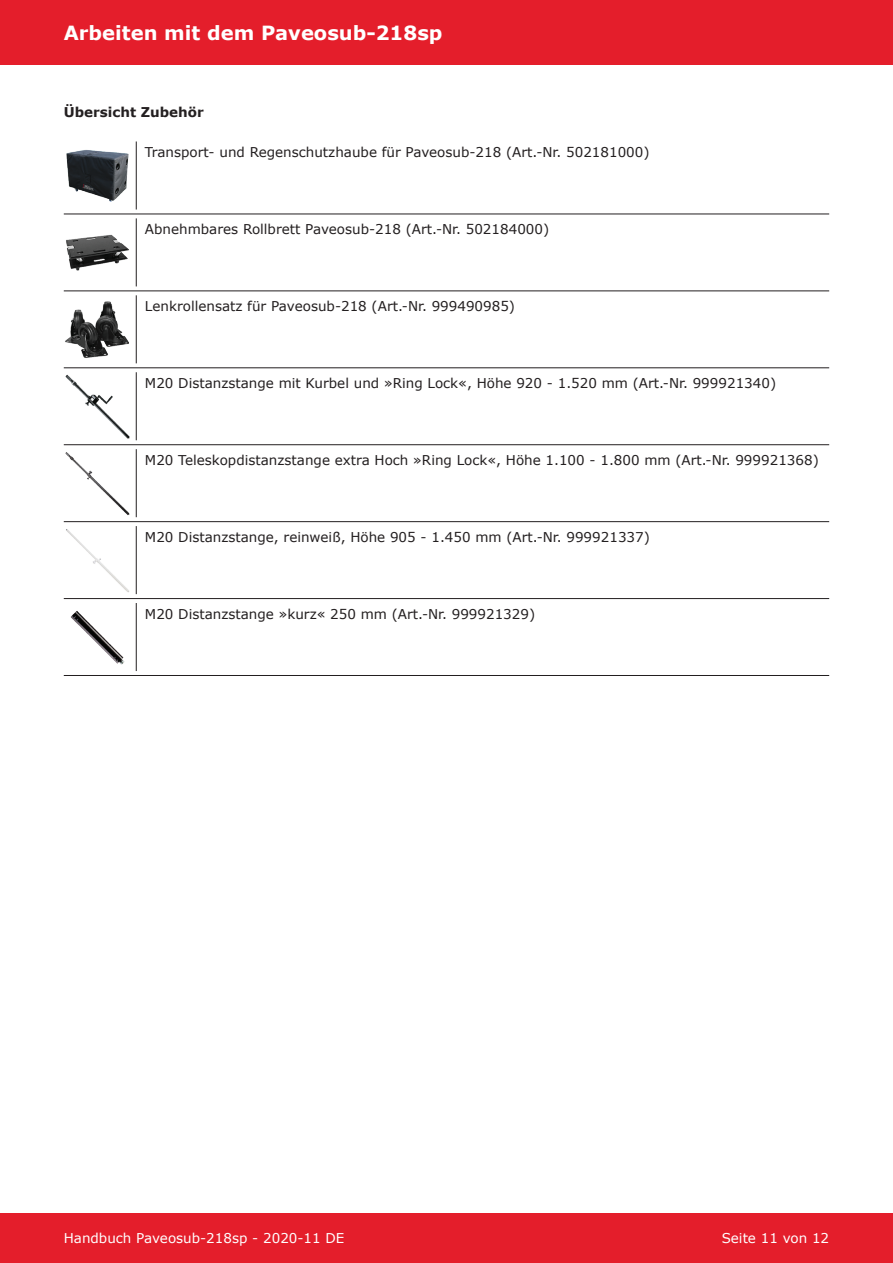
<style>
.page{position:relative;width:893px;height:1263px;background:#fff}
.page>*{position:absolute;margin:0;border:0;box-sizing:border-box;transform-origin:0 0}
.t1{font:700 19.5px "Verdana";color:#fff}
.t2{font:13.5px "Verdana";color:#231f20}
.t3{font:13.5px "Verdana";color:#fff}
.t4{font:700 13.5px "Verdana";color:#231f20}
</style>
<div class="page">
<div style="left:0;top:0;width:893px;height:64px;background:#e41e2b"></div>
<div style="left:0;top:1212px;width:893px;height:51px;background:#e41e2b"></div>
<img style="left:66px;top:150px;width:63px;height:52px">
<hr style="left:64px;top:214px;width:765px;height:1px;background:#231f20">
<hr style="left:136px;top:141px;width:1px;height:69px;background:#231f20">
<img style="left:66px;top:234px;width:63px;height:37px">
<hr style="left:64px;top:291px;width:765px;height:1px;background:#231f20">
<hr style="left:136px;top:218px;width:1px;height:68px;background:#231f20">
<img style="left:65px;top:374px;width:65px;height:65px">
<hr style="left:64px;top:444px;width:765px;height:1px;background:#231f20">
<hr style="left:136px;top:372px;width:1px;height:68px;background:#231f20">
<img style="left:65px;top:452px;width:65px;height:63px">
<hr style="left:64px;top:521px;width:765px;height:1px;background:#231f20">
<hr style="left:136px;top:449px;width:1px;height:68px;background:#231f20">
<img style="left:66px;top:529px;width:63px;height:64px">
<hr style="left:64px;top:598px;width:765px;height:1px;background:#231f20">
<hr style="left:136px;top:526px;width:1px;height:68px;background:#231f20">
<img style="left:70px;top:611px;width:55px;height:54px">
<hr style="left:64px;top:675px;width:765px;height:1px;background:#231f20">
<hr style="left:136px;top:603px;width:1px;height:68px;background:#231f20">
<img style="left:65px;top:301px;width:64px;height:57px">
<hr style="left:64px;top:368px;width:765px;height:1px;background:#231f20">
<hr style="left:136px;top:295px;width:1px;height:68px;background:#231f20">
<h1 class="t1" style="left:64px;top:20px;width:380px">Arbeiten mit dem Paveosub-218sp</h1>
<p class="t4" style="left:64px;top:102px;width:141px">Übersicht Zubehör</p>
<p class="t2" style="left:145px;top:143px;width:506px">Transport- und Regenschutzhaube für Paveosub-218 (Art.-Nr. 502181000)</p>
<p class="t2" style="left:145px;top:220px;width:406px">Abnehmbares Rollbrett Paveosub-218 (Art.-Nr. 502184000)</p>
<p class="t2" style="left:145px;top:297px;width:372px">Lenkrollensatz für Paveosub-218 (Art.-Nr. 999490985)</p>
<p class="t2" style="left:145px;top:374px;width:633px">M20 Distanzstange mit Kurbel und »Ring Lock«, Höhe 920 - 1.520 mm (Art.-Nr. 999921340)</p>
<p class="t2" style="left:145px;top:451px;width:675px">M20 Teleskopdistanzstange extra Hoch »Ring Lock«, Höhe 1.100 - 1.800 mm (Art.-Nr. 999921368)</p>
<p class="t2" style="left:145px;top:528px;width:506px">M20 Distanzstange, reinweiß, Höhe 905 - 1.450 mm (Art.-Nr. 999921337)</p>
<p class="t2" style="left:145px;top:605px;width:392px">M20 Distanzstange »kurz« 250 mm (Art.-Nr. 999921329)</p>
<p class="t3" style="left:64px;top:1228px;width:282px">Handbuch Paveosub-218sp - 2020-11 DE</p>
<p class="t3" style="left:722px;top:1228px;width:109px">Seite 11 von 12</p>
</div>
